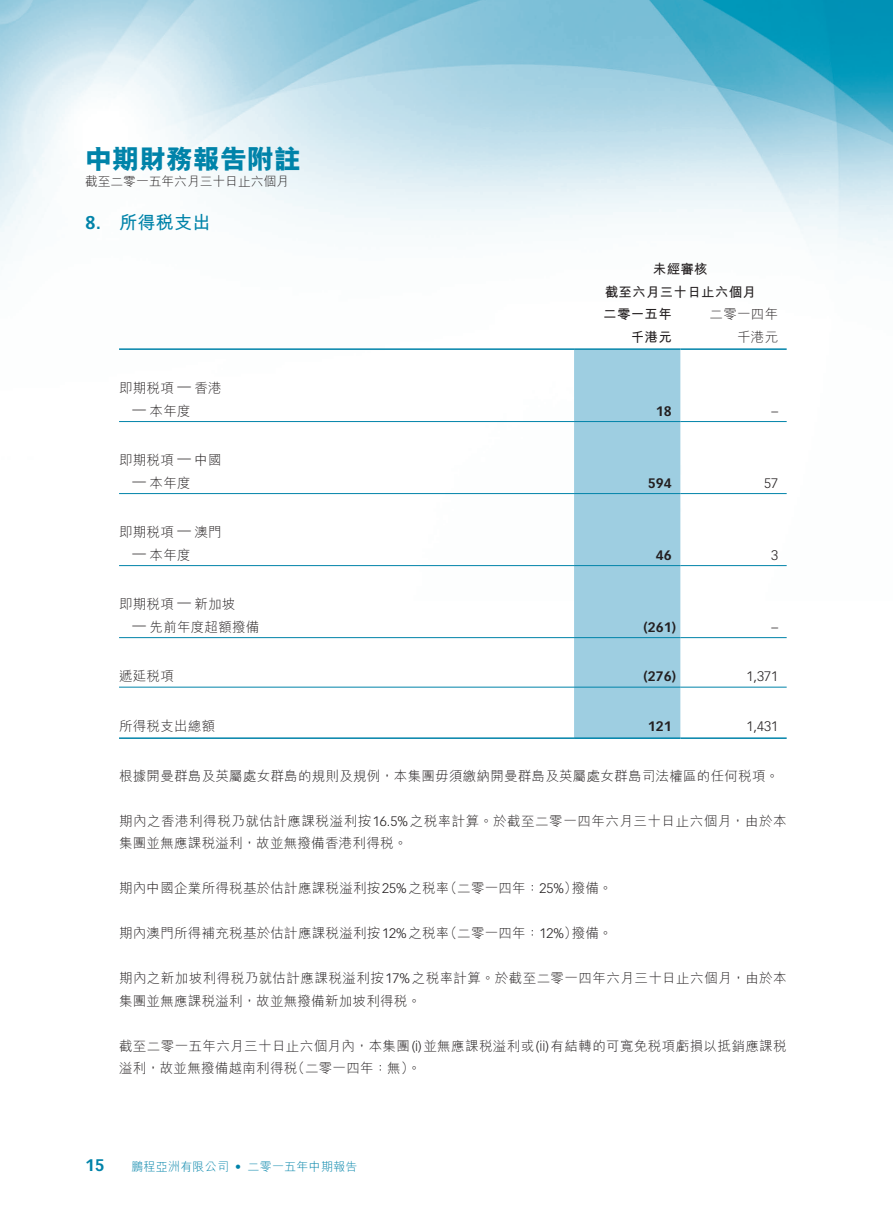
<style>
.page{position:relative;width:893px;height:1212px;background:#fff}
.page>*{position:absolute;margin:0;border:0;box-sizing:border-box;transform-origin:0 0}
.t1{font:800 27px "M Hei HK";color:#0083a9}
._01_H1{font:700 18px "M Hei HK";letter-spacing:.02em;color:#0083a9}
._01_H1-2{font:700 18px "Vectora LT Std";color:#0083a9}
.t2{font:700 16.5px "Vectora LT Std";color:#0083a9}
._00_txt{font:300 13.5px/22.5px "M Hei HK";letter-spacing:.02em;color:#231f20}
._00_txt-2{font:300 13.5px/22.5px "M Hei HK";letter-spacing:.04em;color:#231f20}
._50_Table_txt{font:300 13.5px "M Hei HK";letter-spacing:.02em;color:#231f20}
._50_Table_txt-2{font:700 13.5px "M Hei HK";letter-spacing:.02em;color:#231f20}
._50_Table_txt-3{font:300 13.5px "Vectora LT Std";color:#231f20}
._50_Table_txt-4{font:700 13.5px "Vectora LT Std";color:#231f20}
.t3{font:300 12.75px "M Hei HK";color:#231f20}
.t4{font:300 12px "M Hei HK";letter-spacing:.02em;color:#0083a9}
.t5{font:300 12px "Vectora LT Std";color:#0083a9}
.s1{font-family:"Vectora LT Std"}
</style>
<div class="page">
<img style="left:0;top:0;width:893px;height:737px">
<div style="left:574px;top:350px;width:106px;height:387px;background:#9ecee1"></div>
<hr style="left:119px;top:348px;width:455px;height:2px;background:#0083a9">
<hr style="left:574px;top:348px;width:106px;height:2px;background:#0083a9">
<hr style="left:680px;top:348px;width:107px;height:2px;background:#0083a9">
<hr style="left:119px;top:421px;width:455px;height:1px;background:#0083a9">
<hr style="left:574px;top:421px;width:106px;height:1px;background:#0083a9">
<hr style="left:680px;top:421px;width:107px;height:1px;background:#0083a9">
<hr style="left:119px;top:493px;width:455px;height:1px;background:#0083a9">
<hr style="left:574px;top:493px;width:106px;height:1px;background:#0083a9">
<hr style="left:680px;top:493px;width:107px;height:1px;background:#0083a9">
<hr style="left:119px;top:565px;width:455px;height:1px;background:#0083a9">
<hr style="left:574px;top:565px;width:106px;height:1px;background:#0083a9">
<hr style="left:680px;top:565px;width:107px;height:1px;background:#0083a9">
<hr style="left:119px;top:637px;width:455px;height:1px;background:#0083a9">
<hr style="left:574px;top:637px;width:106px;height:1px;background:#0083a9">
<hr style="left:680px;top:637px;width:107px;height:1px;background:#0083a9">
<hr style="left:119px;top:687px;width:455px;height:1px;background:#0083a9">
<hr style="left:574px;top:687px;width:106px;height:1px;background:#0083a9">
<hr style="left:680px;top:687px;width:107px;height:1px;background:#0083a9">
<hr style="left:119px;top:737px;width:455px;height:2px;background:#0083a9">
<hr style="left:574px;top:737px;width:106px;height:2px;background:#0083a9">
<hr style="left:680px;top:737px;width:107px;height:2px;background:#0083a9">
<h1 class="t1" style="left:85px;top:145px;width:217px">中期財務報告附註</h1>
<p class="t3" style="left:85px;top:175px;width:205px">截至二零一五年六月三十日止六個月</p>
<p class="_01_H1-2" style="left:85px;top:211px;width:17px">8.</p>
<p class="_01_H1" style="left:119px;top:209px;width:93px">所得稅支出</p>
<p class="_50_Table_txt" style="left:119px;top:381px;width:56px">即期稅項</p>
<p class="_50_Table_txt" style="left:194px;top:381px;width:29px">香港</p>
<p class="_50_Table_txt-3" style="left:177px;top:379px;width:15px">—</p>
<p class="_50_Table_txt" style="left:150px;top:404px;width:43px">本年度</p>
<p class="_50_Table_txt-3" style="left:133px;top:401px;width:15px">—</p>
<p class="_50_Table_txt" style="left:194px;top:453px;width:29px">中國</p>
<p class="_50_Table_txt" style="left:119px;top:453px;width:56px">即期稅項</p>
<p class="_50_Table_txt-3" style="left:177px;top:451px;width:15px">—</p>
<p class="_50_Table_txt" style="left:150px;top:476px;width:43px">本年度</p>
<p class="_50_Table_txt-3" style="left:133px;top:473px;width:15px">—</p>
<p class="_50_Table_txt" style="left:194px;top:525px;width:29px">澳門</p>
<p class="_50_Table_txt" style="left:119px;top:525px;width:56px">即期稅項</p>
<p class="_50_Table_txt-3" style="left:177px;top:523px;width:15px">—</p>
<p class="_50_Table_txt" style="left:150px;top:548px;width:43px">本年度</p>
<p class="_50_Table_txt-3" style="left:133px;top:545px;width:15px">—</p>
<p class="_50_Table_txt" style="left:194px;top:597px;width:43px">新加坡</p>
<p class="_50_Table_txt" style="left:119px;top:597px;width:56px">即期稅項</p>
<p class="_50_Table_txt-3" style="left:177px;top:595px;width:15px">—</p>
<p class="_50_Table_txt" style="left:150px;top:620px;width:111px">先前年度超額撥備</p>
<p class="_50_Table_txt-3" style="left:133px;top:617px;width:15px">—</p>
<p class="_50_Table_txt" style="left:119px;top:669px;width:56px">遞延稅項</p>
<p class="_50_Table_txt-2" style="left:653px;top:259px;width:56px">未經審核</p>
<p class="_50_Table_txt-2" style="left:605px;top:282px;width:153px">截至六月三十日止六個月</p>
<p class="_50_Table_txt" style="left:710px;top:307px;width:70px">二零一四年</p>
<p class="_50_Table_txt-2" style="left:603px;top:304px;width:70px">二零一五年</p>
<p class="_50_Table_txt-2" style="left:631px;top:327px;width:43px">千港元</p>
<p class="_50_Table_txt" style="left:737px;top:330px;width:43px">千港元</p>
<p class="_50_Table_txt-4" style="left:656px;top:403px;width:17px">18</p>
<p class="_50_Table_txt-3" style="left:771px;top:403px;width:8px">–</p>
<p class="_50_Table_txt-4" style="left:648px;top:475px;width:25px">594</p>
<p class="_50_Table_txt-3" style="left:764px;top:475px;width:16px">57</p>
<p class="_50_Table_txt-4" style="left:656px;top:547px;width:17px">46</p>
<p class="_50_Table_txt-3" style="left:771px;top:547px;width:9px">3</p>
<p class="_50_Table_txt-4" style="left:644px;top:619px;width:34px">)261(</p>
<p class="_50_Table_txt-3" style="left:771px;top:619px;width:8px">–</p>
<p class="_50_Table_txt-4" style="left:644px;top:668px;width:34px">)276(</p>
<p class="_50_Table_txt-3" style="left:747px;top:669px;width:33px">1,371</p>
<p class="_50_Table_txt" style="left:119px;top:719px;width:98px">所得稅支出總額</p>
<p class="_00_txt" style="left:119px;top:764px;width:661px">根據開曼群島及英屬處女群島的規則及規例，本集團毋須繳納開曼群島及英屬處女群島司法權區的任何稅項。</p>
<p class="_00_txt-2" style="left:119px;top:809px;width:669px">期內之香港利得稅乃就估計應課稅溢利按<span class="s1">16.5%</span>之稅率計算。於截至二零一四年六月三十日止六個月，由於本集團並無應課稅溢利，故並無撥備香港利得稅。</p>
<p class="_00_txt" style="left:572px;top:876px;width:42px">撥備。</p>
<p class="_50_Table_txt-4" style="left:648px;top:718px;width:25px">121</p>
<p class="_50_Table_txt-3" style="left:747px;top:718px;width:33px">1,431</p>
<p class="_00_txt" style="left:444px;top:876px;width:135px">（二零一四年：<span class="s1">25%</span>）</p>
<p class="_00_txt" style="left:119px;top:876px;width:332px">期內中國企業所得稅基於估計應課稅溢利按<span class="s1">25%</span>之稅率</p>
<p class="_00_txt" style="left:444px;top:921px;width:135px">（二零一四年：<span class="s1">12%</span>）</p>
<p class="_00_txt" style="left:119px;top:921px;width:332px">期內澳門所得補充稅基於估計應課稅溢利按<span class="s1">12%</span>之稅率</p>
<p class="_00_txt" style="left:119px;top:966px;width:669px">期內之新加坡利得稅乃就估計應課稅溢利按<span class="s1">17%</span>之稅率計算。於截至二零一四年六月三十日止六個月，由於本集團並無應課稅溢利，故並無撥備新加坡利得稅。</p>
<p class="_00_txt" style="left:292px;top:1034px;width:496px;text-indent:-173px">截至二零一五年六月三十日止六個月內，本集團 <span class="s1">)i(</span> 並無應課稅溢利或 <span class="s1">)i i(</span> 有結轉的可寬免稅項虧損以抵銷應課稅（二零一四年：無。(</p>
<p class="_00_txt" style="left:572px;top:921px;width:42px">撥備。</p>
<p class="_00_txt" style="left:119px;top:1056px;width:180px">溢利，故並無撥備越南利得稅</p>
<p class="t2" style="left:85px;top:1155px;width:21px">15</p>
<p class="t4" style="left:131px;top:1161px;width:99px">鵬程亞洲有限公司</p>
<p class="t4" style="left:248px;top:1161px;width:111px">二零一五年中期報告</p>
<p class="t5" style="left:235px;top:1160px;width:7px">•</p>
</div>
